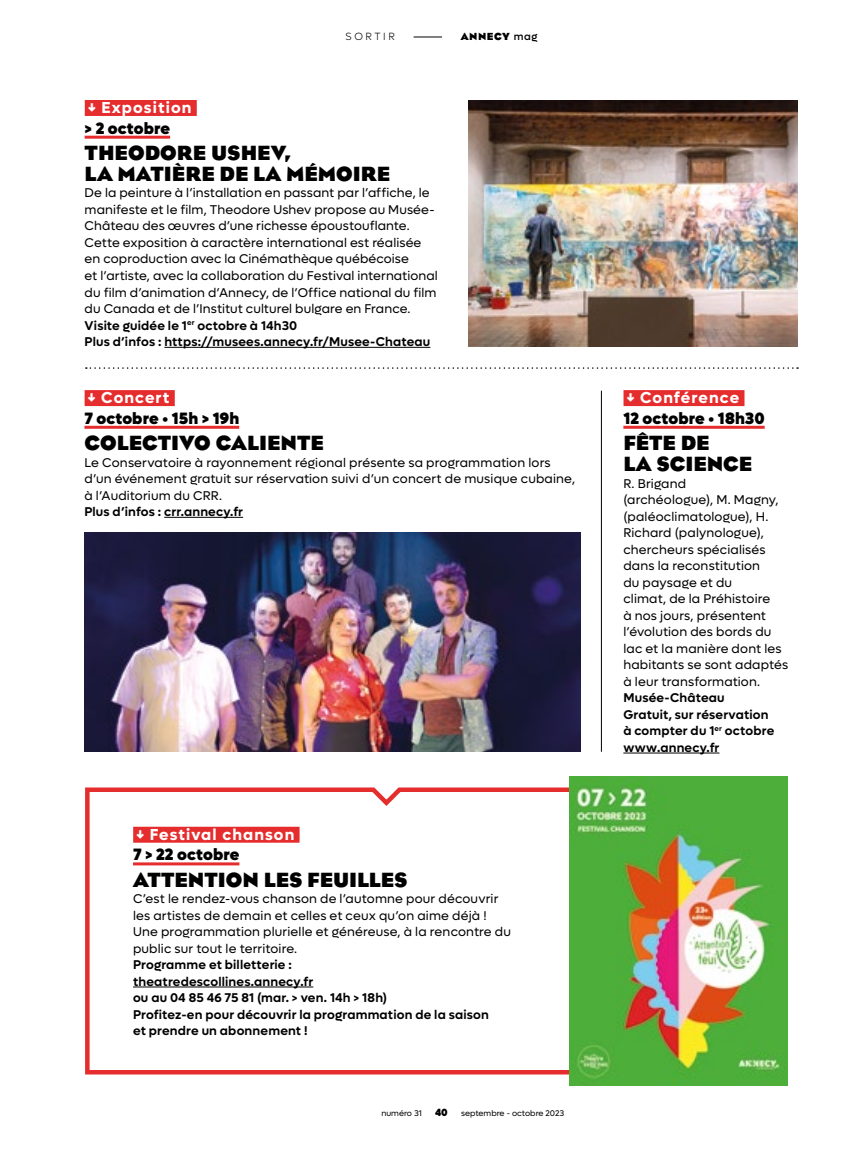
<style>
.page{position:relative;width:851px;height:1149px;background:#fff}
.page>*{position:absolute;margin:0;border:0;box-sizing:border-box;transform-origin:0 0}
.SOR_03_titre{font:700 21px/21px "Eagle";color:#000}
.Texte_courant{font:900 16.5px "Lufga";letter-spacing:.005em;color:#000}
.t1{font:700 15.9px "Lufga";letter-spacing:.07em;color:#fff}
.Texte_courant-2{font:12.75px/16.5px "Lufga";letter-spacing:.01em;color:#000}
.Texte_courant-3{font:600 12.75px/16.5px "Lufga";letter-spacing:.015em;color:#000}
.t2{font:700 10.5px "Eagle";letter-spacing:.05em;color:#000}
.t3{font:300 10.5px "Lufga";letter-spacing:.25em;color:#000}
.t4{font:900 10.5px "Lufga";color:#000}
.t5{font:8.25px "Lufga";color:#000}
.s1{font-family:"Lufga";font-weight:500}
</style>
<div class="page">
<div style="left:85px;top:390px;width:90px;height:16px;background:#e62d2e"></div>
<hr style="left:84px;top:425px;width:155px;height:3px;background:#e62d2e">
<hr style="left:164px;top:516px;width:79px;height:1px;background:#000">
<div style="left:623px;top:390px;width:121px;height:16px;background:#e62d2e"></div>
<hr style="left:623px;top:425px;width:141px;height:3px;background:#e62d2e">
<hr style="left:623px;top:752px;width:96px;height:1px;background:#000">
<hr style="left:601px;top:390px;width:1px;height:361px;background:#000">
<img style="left:84px;top:532px;width:496px;height:219px">
<svg style="left:85px;top:787px;width:484px;height:288px"></svg>
<div style="left:133px;top:826px;width:166px;height:16px;background:#e62d2e"></div>
<hr style="left:133px;top:862px;width:106px;height:3px;background:#e62d2e">
<hr style="left:133px;top:986px;width:180px;height:1px;background:#000">
<img style="left:569px;top:776px;width:218px;height:309px">
<svg style="left:86px;top:367px;width:711px;height:2px"></svg>
<div style="left:85px;top:100px;width:112px;height:16px;background:#e62d2e"></div>
<hr style="left:85px;top:136px;width:85px;height:3px;background:#e62d2e">
<hr style="left:164px;top:347px;width:266px;height:1px;background:#000">
<img style="left:468px;top:100px;width:329px;height:246px">
<svg style="left:413px;top:37px;width:29px;height:1px"></svg>
<p class="t3" style="left:345px;top:31px;width:51px">SORTIR</p>
<p class="t2" style="left:460px;top:30px;width:78px">ANNECY <span class="s1">mag</span></p>
<p class="t1" style="left:87px;top:98px;width:106px">↓ Exposition</p>
<p class="Texte_courant" style="left:85px;top:118px;width:87px">&gt; 2 octobre</p>
<p class="SOR_03_titre" style="left:85px;top:142px;width:307px">THEODORE USHEV,<br>LA MATIÈRE DE LA MÉMOIRE</p>
<p class="Texte_courant-2" style="left:85px;top:185px;width:354px">De la peinture à l’installation en passant par l’affiche, le manifeste et le film, Theodore Ushev propose au Musée-Château des œuvres d’une richesse époustouflante.<br>Cette exposition à caractère international est réalisée en coproduction avec la Cinémathèque québécoise<br>et l’artiste, avec la collaboration du Festival international du film d’animation d’Annecy, de l’Office national du film du Canada et de l’Institut culturel bulgare en France.</p>
<p class="Texte_courant-3" style="left:85px;top:317px;width:214px">Visite guidée le 1<sup>er</sup> octobre à 14h30</p>
<p class="Texte_courant-3" style="left:85px;top:333px;width:347px">Plus d’infos : https://musees.annecy.fr/Musee-Chateau</p>
<p class="t1" style="left:87px;top:388px;width:84px">↓ Concert</p>
<p class="Texte_courant" style="left:84px;top:408px;width:156px">7 octobre • 15h &gt; 19h</p>
<p class="SOR_03_titre" style="left:84px;top:432px;width:241px">COLECTIVO CALIENTE</p>
<p class="Texte_courant-2" style="left:84px;top:453px;width:492px">Le Conservatoire à rayonnement régional présente sa programmation lors d’un événement gratuit sur réservation suivi d’un concert de musique cubaine, à l’Auditorium du CRR.</p>
<p class="Texte_courant-3" style="left:84px;top:503px;width:160px">Plus d’infos : crr.annecy.fr</p>
<p class="t1" style="left:135px;top:824px;width:161px">↓ Festival chanson</p>
<p class="Texte_courant" style="left:133px;top:844px;width:108px">7 &gt; 22 octobre</p>
<p class="SOR_03_titre" style="left:133px;top:868px;width:276px">ATTENTION LES FEUILLES</p>
<p class="Texte_courant-2" style="left:133px;top:890px;width:379px">C’est le rendez-vous chanson de l’automne pour découvrir les artistes de demain et celles et ceux qu’on aime déjà !<br>Une programmation plurielle et généreuse, à la rencontre du public sur tout le territoire.</p>
<p class="Texte_courant-3" style="left:133px;top:956px;width:256px">Programme et billetterie : theatredescollines.annecy.fr<br>ou au 04 85 46 75 81 (mar. &gt; ven. 14h &gt; 18h)</p>
<p class="Texte_courant-3" style="left:133px;top:1005px;width:357px">Profitez-en pour découvrir la programmation de la saison et prendre un abonnement !</p>
<p class="t5" style="left:381px;top:1108px;width:42px">numéro 31</p>
<p class="t4" style="left:435px;top:1105px;width:14px">40</p>
<p class="t5" style="left:461px;top:1108px;width:104px">septembre - octobre 2023</p>
<p class="t1" style="left:625px;top:388px;width:115px">↓ Conférence</p>
<p class="Texte_courant" style="left:623px;top:408px;width:143px">12 octobre • 18h30</p>
<p class="SOR_03_titre" style="left:623px;top:432px;width:130px">FÊTE DE<br>LA SCIENCE</p>
<p class="Texte_courant-2" style="left:623px;top:474px;width:166px">R. Brigand<br>(archéologue), M. Magny, (paléoclimatologue), H.<br>Richard (palynologue), chercheurs spécialisés dans la reconstitution<br>du paysage et du<br>climat, de la Préhistoire<br>à nos jours, présentent l’évolution des bords du lac et la manière dont les habitants se sont adaptés à leur transformation.</p>
<p class="Texte_courant-3" style="left:623px;top:689px;width:153px">Musée-Château<br>Gratuit, sur réservation à compter du 1<sup>er</sup> octobre www.annecy.fr</p>
</div>
